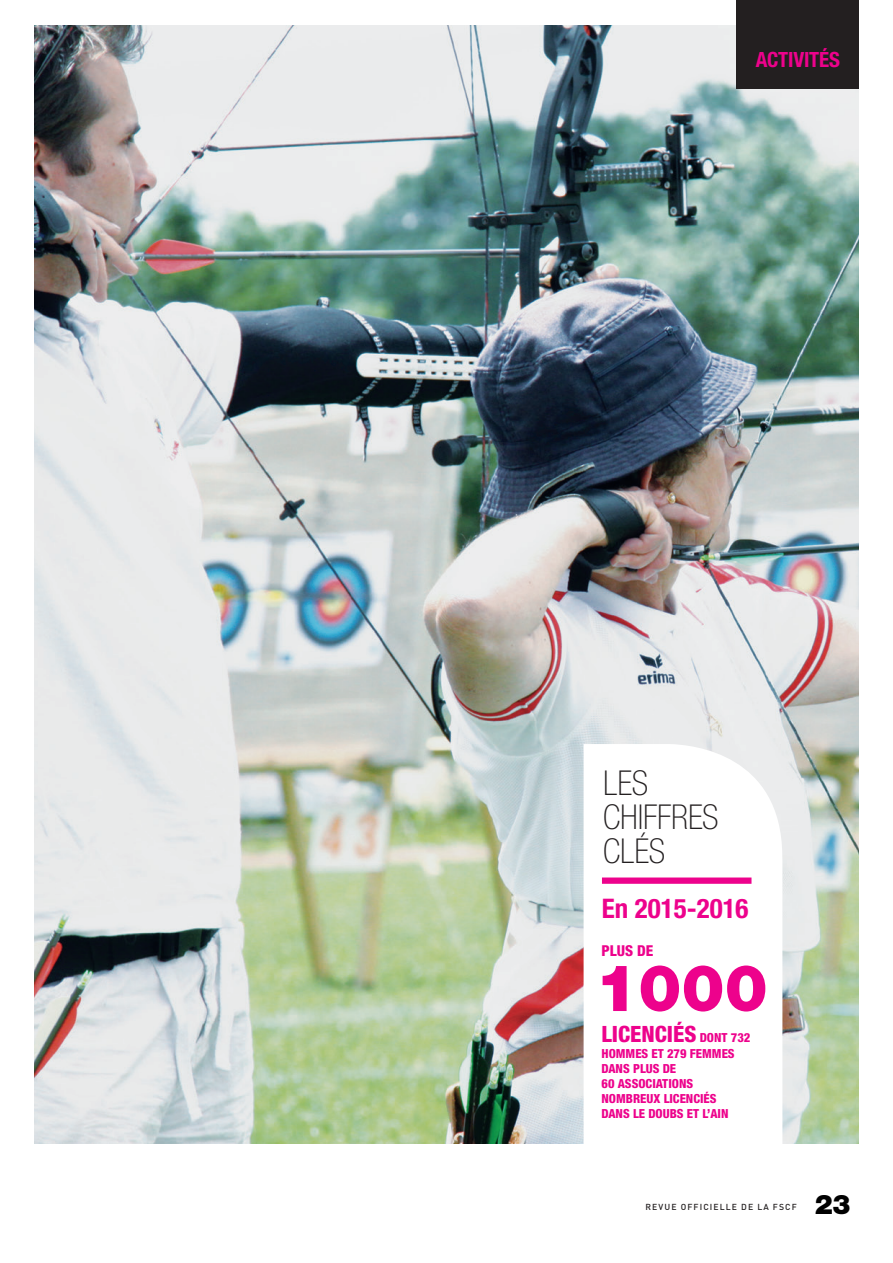
<style>
.page{position:relative;width:893px;height:1263px;background:#fff}
.page>*{position:absolute;margin:0;border:0;box-sizing:border-box;transform-origin:0 0}
.t1{font:900 64.65px "Helvetica Neue LT Std";color:#ed028c}
.t2{font:100 condensed 34.35px/34.3px "Helvetica Neue LT Std";letter-spacing:-.01em;color:#231f20}
.t3{font:700 condensed 27px "Helvetica Neue LT Std";color:#ed028c}
.t4{font:900 27px "Helvetica Neue LT Std";color:#010101}
.t5{font:800 condensed 22.5px "Helvetica Neue LT Std";color:#ed028c}
.t6{font:700 condensed 21px "Helvetica Neue LT Std";letter-spacing:-.01em;color:#ed028c}
.t7{font:800 condensed 15px "Helvetica Neue LT Std";color:#ed028c}
.t8{font:800 condensed 12.6px/15px "Helvetica Neue LT Std";color:#ed028c}
.t9{font:500 8.7px "DIN Pro";letter-spacing:.125em;color:#231f20}
.s1{font-size:12.6px}
</style>
<div class="page">
<img style="left:34px;top:26px;width:825px;height:1118px">
<svg style="left:584px;top:744px;width:198px;height:400px"></svg>
<div style="left:602px;top:877px;width:149px;height:7px;background:#ed028c"></div>
<div style="left:737px;top:0;width:122px;height:88px;background:#231f20"></div>
<h3 class="t6" style="left:756px;top:47px;width:86px">ACTIVITÉS</h3>
<h2 class="t2" style="left:603px;top:765px;width:117px">LES<br>CHIFFRES<br>CLÉS</h2>
<h3 class="t3" style="left:602px;top:892px;width:148px">En 2015-2016</h3>
<p class="t7" style="left:601px;top:941px;width:53px">PLUS DE</p>
<h1 class="t1" style="left:595px;top:949px;width:174px">1000</h1>
<h3 class="t5" style="left:601px;top:1020px;width:150px">LICENCIÉS <span class="s1">DONT 732</span></h3>
<p class="t8" style="left:601px;top:1045px;width:135px">HOMMES ET 279 FEMMES<br>DANS PLUS DE<br>60 ASSOCIATIONS<br>NOMBREUX LICENCIÉS<br>DANS LE DOUBS ET L’AIN</p>
<p class="t9" style="left:645px;top:1201px;width:153px">REVUE OFFICIELLE DE LA FSCF</p>
<h3 class="t4" style="left:815px;top:1188px;width:37px">23</h3>
</div>
